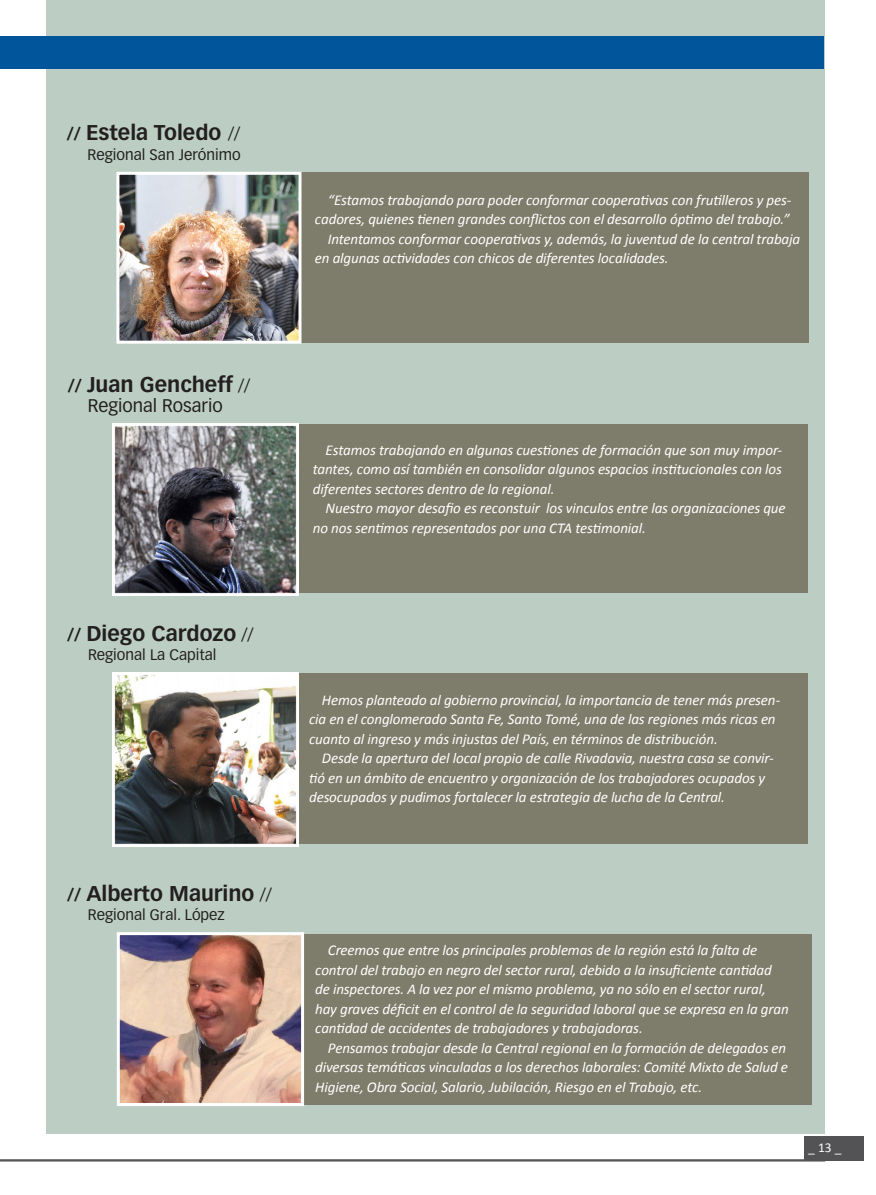
<style>
.page{position:relative;width:876px;height:1195px;background:#fff}
.page>*{position:absolute;margin:0;border:0;box-sizing:border-box;transform-origin:0 0}
.Texto_Columnas{font:700 21px "Vectora LH";color:#231f20}
.t1{font:18px "Vectora LH";color:#231f20}
.Calibri_italic{font:italic 15px/19.5px "Calibri";letter-spacing:-.01em;color:#fff}
.t2{font:15px "Vectora LH";color:#231f20}
.t3{font:13.5px "Calibri";color:#fff}
.s1{font-size:18px}
.s2{font-weight:400;font-size:18px}
</style>
<div class="page">
<div style="left:46px;top:0;width:779px;height:1133px;background:#bccec3"></div>
<div style="left:300px;top:172px;width:509px;height:170px;background:#7e7c6a"></div>
<div style="left:299px;top:424px;width:509px;height:169px;background:#7e7c6a"></div>
<div style="left:299px;top:672px;width:509px;height:171px;background:#7e7c6a"></div>
<img style="left:120px;top:176px;width:177px;height:164px">
<div style="left:116px;top:172px;width:185px;height:172px;border:3px solid #fff"></div>
<hr style="left:0;top:1159px;width:825px;height:1px;background:#231f20">
<hr style="left:0;top:1160px;width:825px;height:1px;background:#231f20">
<div style="left:0;top:36px;width:823px;height:32px;background:#01559a"></div>
<img style="left:112px;top:423px;width:187px;height:173px">
<img style="left:112px;top:672px;width:187px;height:174px">
<div style="left:303px;top:933px;width:509px;height:171px;background:#7e7c6a"></div>
<img style="left:121px;top:936px;width:179px;height:166px">
<div style="left:117px;top:932px;width:187px;height:174px;border:3px solid #fff"></div>
<div style="left:804px;top:1137px;width:59px;height:24px;background:#535355"></div>
<p class="Texto_Columnas" style="left:67px;top:120px;width:175px"><span class="s1">//</span> Estela Toledo <span class="s2">//</span></p>
<p class="t2" style="left:88px;top:145px;width:155px">Regional San Jerónimo</p>
<p class="Calibri_italic" style="left:315px;top:189px;width:478px;text-align:right">“Estamos trabajando para poder conformar cooperativas con frutilleros y pes&shy;cadores, quienes tienen grandes conflictos con el desarrollo óptimo del trabajo.”</p>
<p class="Calibri_italic" style="left:315px;top:228px;width:487px;text-indent:13px">Intentamos conformar cooperativas y, además, la juventud de la central trabaja en algunas actividades con chicos de diferentes localidades.</p>
<p class="Texto_Columnas" style="left:68px;top:372px;width:184px"><span class="s1">//</span> Juan Gencheff <span class="s2">//</span></p>
<p class="t1" style="left:88px;top:395px;width:137px">Regional Rosario</p>
<p class="Texto_Columnas" style="left:67px;top:620px;width:188px"><span class="s1">//</span> Diego Cardozo <span class="s2">//</span></p>
<p class="t2" style="left:88px;top:646px;width:130px">Regional La Capital</p>
<p class="Texto_Columnas" style="left:67px;top:881px;width:207px"><span class="s1">//</span> Alberto Maurino <span class="s2">//</span></p>
<p class="t2" style="left:88px;top:906px;width:138px">Regional Gral. López</p>
<p class="Calibri_italic" style="left:313px;top:439px;width:471px;text-align:justify;text-indent:13px">Estamos trabajando en algunas cuestiones de formación que son muy impor&shy;tantes, como así también en consolidar algunos espacios institucionales con los diferentes sectores dentro de la regional.</p>
<p class="Calibri_italic" style="left:313px;top:498px;width:474px;text-indent:13px">Nuestro mayor desafio es reconstuir los vinculos entre las organizaciones que no nos sentimos representados por una CTA testimonial.</p>
<p class="Calibri_italic" style="left:309px;top:689px;width:473px;text-indent:13px">Hemos planteado al gobierno provincial, la importancia de tener más presen&shy;cia en el conglomerado Santa Fe, Santo Tomé, una de las regiones más ricas en cuanto al ingreso y más injustas del País, en términos de distribución.</p>
<p class="Calibri_italic" style="left:309px;top:748px;width:466px;text-indent:13px">Desde la apertura del local propio de calle Rivadavia, nuestra casa se convir&shy;tió en un ámbito de encuentro y organización de los trabajadores ocupados y desocupados y pudimos fortalecer la estrategia de lucha de la Central.</p>
<p class="Calibri_italic" style="left:315px;top:940px;width:475px;text-indent:13px">Creemos que entre los principales problemas de la región está la falta de control del trabajo en negro del sector rural, debido a la insuficiente cantidad de inspectores. A la vez por el mismo problema, ya no sólo en el sector rural, hay graves déficit en el control de la seguridad laboral que se expresa en la gran cantidad de accidentes de trabajadores y trabajadoras.</p>
<p class="Calibri_italic" style="left:315px;top:1037px;width:474px;text-indent:13px">Pensamos trabajar desde la Central regional en la formación de delegados en diversas temáticas vinculadas a los derechos laborales: Comité Mixto de Salud e<br>Higiene, Obra Social, Salario, Jubilación, Riesgo en el Trabajo, etc.</p>
<p class="t3" style="left:808px;top:1139px;width:35px">_ 13 _</p>
</div>
